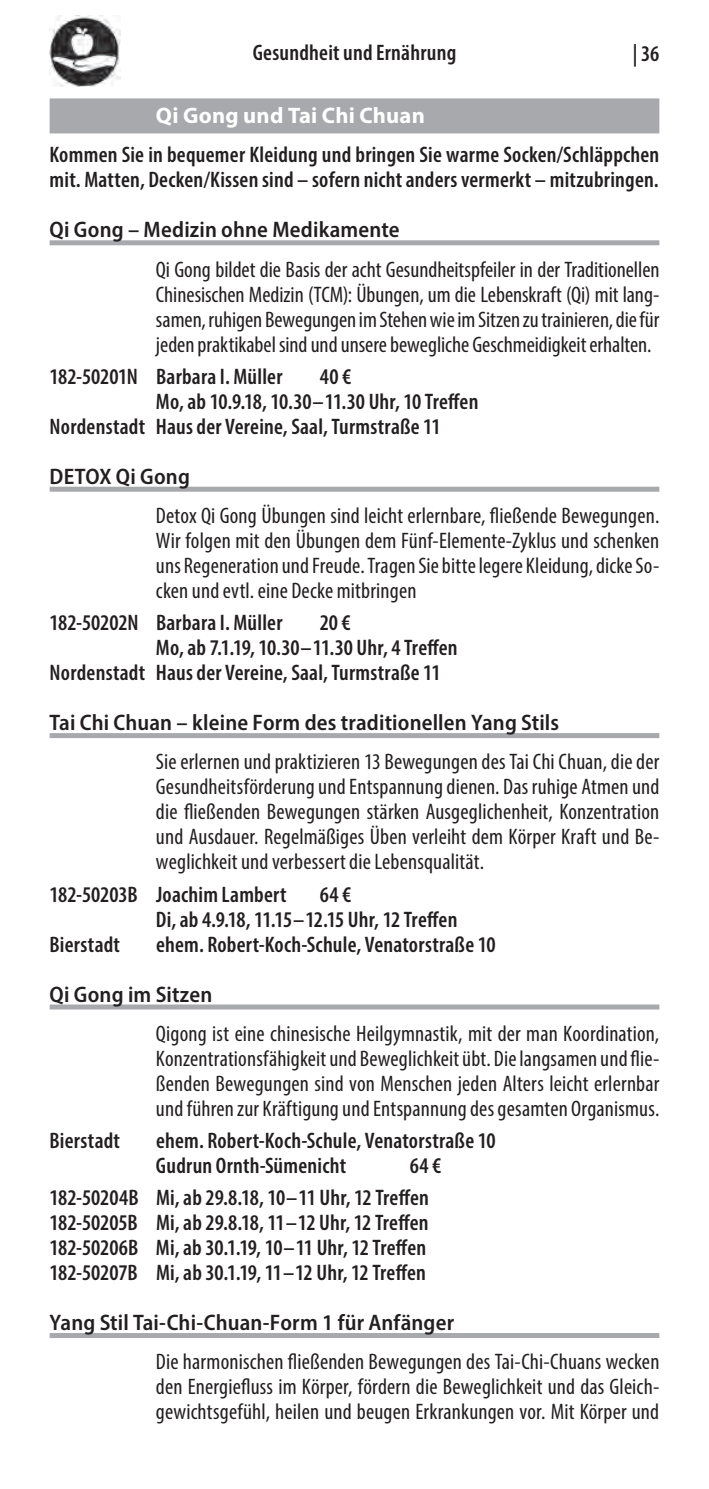
<style>
.page{position:relative;width:709px;height:1489px;background:#fff}
.page>*{position:absolute;margin:0;border:0;box-sizing:border-box;transform-origin:0 0}
.t1{font:condensed 22.5px/25px "Myriad Pro";letter-spacing:.005em;color:#231f20;text-align:justify}
.t2{font:600 condensed 22.5px/25px "Myriad Pro";letter-spacing:.01em;color:#231f20}
.t3{font:600 semi-condensed 22.5px "Myriad Pro";letter-spacing:.005em;color:#231f20}
.t4{font:700 22.5px "Myriad Pro";letter-spacing:.01em;color:#fff}
</style>
<div class="page">
<img style="left:50px;top:15px;width:71px;height:71px">
<div style="left:50px;top:98px;width:609px;height:35px;background:#a8a9ad"></div>
<div style="left:50px;top:240px;width:609px;height:5px;background:#a8a9ad"></div>
<div style="left:50px;top:486px;width:609px;height:5px;background:#a8a9ad"></div>
<div style="left:50px;top:733px;width:609px;height:5px;background:#a8a9ad"></div>
<div style="left:50px;top:1004px;width:609px;height:5px;background:#a8a9ad"></div>
<div style="left:50px;top:1332px;width:609px;height:5px;background:#a8a9ad"></div>
<p class="t2" style="left:253px;top:42px;width:205px">Gesundheit und Ernährung</p>
<p class="t2" style="left:632px;top:43px;width:28px">| 36</p>
<p class="t4" style="left:156px;top:107px;width:270px">Qi Gong und Tai Chi Chuan</p>
<p class="t2" style="left:50px;top:145px;width:611px">Kommen Sie in bequemer Kleidung und bringen Sie warme Socken/Schläppchen mit. Matten, Decken/Kissen sind – sofern nicht anders vermerkt – mitzubringen.</p>
<p class="t3" style="left:50px;top:221px;width:351px">Qi Gong – Medizin ohne Medikamente</p>
<p class="t1" style="left:156px;top:259px;width:505px">Qi Gong bildet die Basis der acht Gesundheitspfeiler in der Traditionellen Chinesischen Medizin (TCM): Übungen, um die Lebenskraft (Qi) mit lang&shy;samen, ruhigen Bewegungen im Stehen wie im Sitzen zu trainieren, die für jeden praktikabel sind und unsere bewegliche Geschmeidigkeit erhalten.</p>
<p class="t2" style="left:50px;top:366px;width:234px">182-50201N Barbara I. Müller</p>
<p class="t2" style="left:320px;top:366px;width:33px">40 €</p>
<p class="t2" style="left:156px;top:391px;width:324px">Mo, ab 10.9.18, 10.30 – 11.30 Uhr, 10 Treffen</p>
<p class="t2" style="left:50px;top:416px;width:392px">Nordenstadt Haus der Vereine, Saal, Turmstraße 11</p>
<p class="t3" style="left:50px;top:467px;width:142px">DETOX Qi Gong</p>
<p class="t1" style="left:156px;top:505px;width:505px">Detox Qi Gong Übungen sind leicht erlernbare, fließende Bewegungen.<br>Wir folgen mit den Übungen dem Fünf-Elemente-Zyklus und schenken uns Regeneration und Freude. Tragen Sie bitte legere Kleidung, dicke So&shy;cken und evtl. eine Decke mitbringen</p>
<p class="t2" style="left:50px;top:612px;width:234px">182-50202N Barbara I. Müller</p>
<p class="t2" style="left:320px;top:612px;width:33px">20 €</p>
<p class="t2" style="left:156px;top:637px;width:303px">Mo, ab 7.1.19, 10.30 – 11.30 Uhr, 4 Treffen</p>
<p class="t2" style="left:50px;top:662px;width:392px">Nordenstadt Haus der Vereine, Saal, Turmstraße 11</p>
<p class="t3" style="left:50px;top:714px;width:511px">Tai Chi Chuan – kleine Form des traditionellen Yang Stils</p>
<p class="t1" style="left:156px;top:751px;width:505px">Sie erlernen und praktizieren 13 Bewegungen des Tai Chi Chuan, die der Gesundheitsförderung und Entspannung dienen. Das ruhige Atmen und die fließenden Bewegungen stärken Ausgeglichenheit, Konzentration und Ausdauer. Regelmäßiges Üben verleiht dem Körper Kraft und Be&shy;weglichkeit und verbessert die Lebensqualität.</p>
<p class="t2" style="left:50px;top:883px;width:238px">182-50203B Joachim Lambert</p>
<p class="t2" style="left:156px;top:883px;width:303px;text-indent:164px">64 €<br>Di, ab 4.9.18, 11.15 – 12.15 Uhr, 12 Treffen</p>
<p class="t2" style="left:50px;top:933px;width:72px">Bierstadt</p>
<p class="t2" style="left:156px;top:933px;width:341px">ehem. Robert-Koch-Schule, Venatorstraße 10</p>
<p class="t3" style="left:50px;top:985px;width:164px">Qi Gong im Sitzen</p>
<p class="t1" style="left:156px;top:1022px;width:505px">Qigong ist eine chinesische Heilgymnastik, mit der man Koordination, Konzentrationsfähigkeit und Beweglichkeit übt. Die langsamen und flie&shy;ßenden Bewegungen sind von Menschen jeden Alters leicht erlernbar und führen zur Kräftigung und Entspannung des gesamten Organismus.</p>
<p class="t2" style="left:50px;top:1129px;width:72px">Bierstadt</p>
<p class="t2" style="left:156px;top:1129px;width:341px">ehem. Robert-Koch-Schule, Venatorstraße 10<br>Gudrun Ornth-Sümenicht</p>
<p class="t2" style="left:50px;top:1151px;width:393px;line-height:32px;text-indent:360px">64 €<br>182-50204B Mi, ab 29.8.18, 10 – 11 Uhr, 12 Treffen</p>
<p class="t2" style="left:50px;top:1212px;width:380px;text-align:justify">182-50205B Mi, ab 29.8.18, 11 – 12 Uhr, 12 Treffen 182-50206B Mi, ab 30.1.19, 10 – 11 Uhr, 12 Treffen 182-50207B Mi, ab 30.1.19, 11 – 12 Uhr, 12 Treffen</p>
<p class="t3" style="left:50px;top:1313px;width:406px">Yang Stil Tai-Chi-Chuan-Form 1 für Anfänger</p>
<p class="t1" style="left:156px;top:1351px;width:505px">Die harmonischen fließenden Bewegungen des Tai-Chi-Chuans wecken den Energiefluss im Körper, fördern die Beweglichkeit und das Gleich&shy;gewichtsgefühl, heilen und beugen Erkrankungen vor. Mit Körper und</p>
</div>
